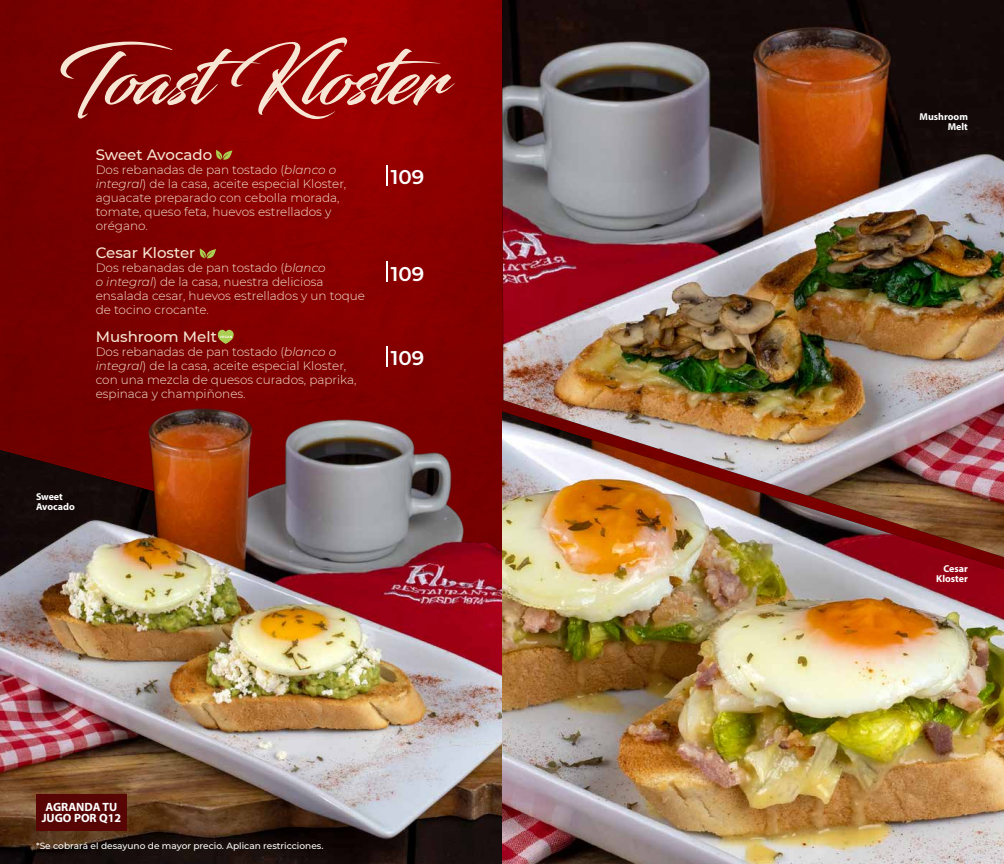
<style>
.page{position:relative;width:1004px;height:864px;background:#fff}
.page>*{position:absolute;margin:0;border:0;box-sizing:border-box;transform-origin:0 0}
.t1{font:75px "Blacksword";color:#f7e6d3}
.t2{font:600 19.8px "Montserrat";color:#fff}
.t3{font:500 15px "Montserrat";color:#f6e6d3}
.t4{font:300 12px/14px "Montserrat";color:#f6e6d3}
.t5{font:700 12px/11px "Myriad Pro";color:#fff;text-align:center}
.t6{font:700 10px/10px "Myriad Pro";color:#fff;text-align:right}
.t7{font:500 9px "Montserrat";color:#fff}
.s1{font-style:italic}
</style>
<div class="page">
<img style="left:0;top:0;width:502px;height:359px">
<svg style="left:387px;top:165px;width:1px;height:21px"></svg>
<svg style="left:387px;top:262px;width:1px;height:20px"></svg>
<svg style="left:387px;top:346px;width:1px;height:13px"></svg>
<img style="left:502px;top:0;width:502px;height:412px">
<img style="left:502px;top:412px;width:502px;height:452px">
<img style="left:0;top:359px;width:502px;height:505px">
<div style="left:36px;top:794px;width:91px;height:36px;background:#570505"></div>
<svg style="left:216px;top:150px;width:16px;height:10px"></svg>
<svg style="left:199px;top:248px;width:17px;height:11px"></svg>
<svg style="left:217px;top:330px;width:17px;height:14px"></svg>
<h1 class="t1" style="left:56px;top:34px;width:391px">ToastKloster</h1>
<p class="t3" style="left:96px;top:144px;width:118px">Sweet Avocado</p>
<p class="t4" style="left:96px;top:163px;width:252px">Dos rebanadas de pan tostado (<span class="s1">blanco o integral</span>) de la casa, aceite especial Kloster, aguacate preparado con cebolla morada, tomate, queso feta, huevos estrellados y orégano.</p>
<p class="t3" style="left:96px;top:242px;width:101px">Cesar Kloster</p>
<p class="t4" style="left:96px;top:261px;width:271px">Dos rebanadas de pan tostado (<span class="s1">blanco<br>o integral</span>) de la casa, nuestra deliciosa ensalada cesar, huevos estrellados y un toque de tocino crocante.</p>
<p class="t3" style="left:96px;top:326px;width:123px">Mushroom Melt</p>
<p class="t4" style="left:96px;top:345px;width:262px">Dos rebanadas de pan tostado (<span class="s1">blanco o integral</span>) de la casa, aceite especial Kloster, con una mezcla de quesos curados, paprika, espinaca y champiñones.</p>
<h2 class="t2" style="left:391px;top:163px;width:35px">109</h2>
<h2 class="t2" style="left:391px;top:259px;width:35px">109</h2>
<h2 class="t2" style="left:391px;top:344px;width:35px">109</h2>
<p class="t6" style="left:36px;top:491px;width:40px;text-align:left">Sweet<br>Avocado</p>
<p class="t5" style="left:42px;top:801px;width:81px">AGRANDA TU<br>JUGO POR Q12</p>
<p class="t7" style="left:36px;top:839px;width:289px">*Se cobrará el desayuno de mayor precio. Aplican restricciones.</p>
<p class="t6" style="left:919px;top:111px;width:50px">Mushroom<br>Melt</p>
<p class="t6" style="left:936px;top:564px;width:33px">Cesar<br>Kloster</p>
</div>
